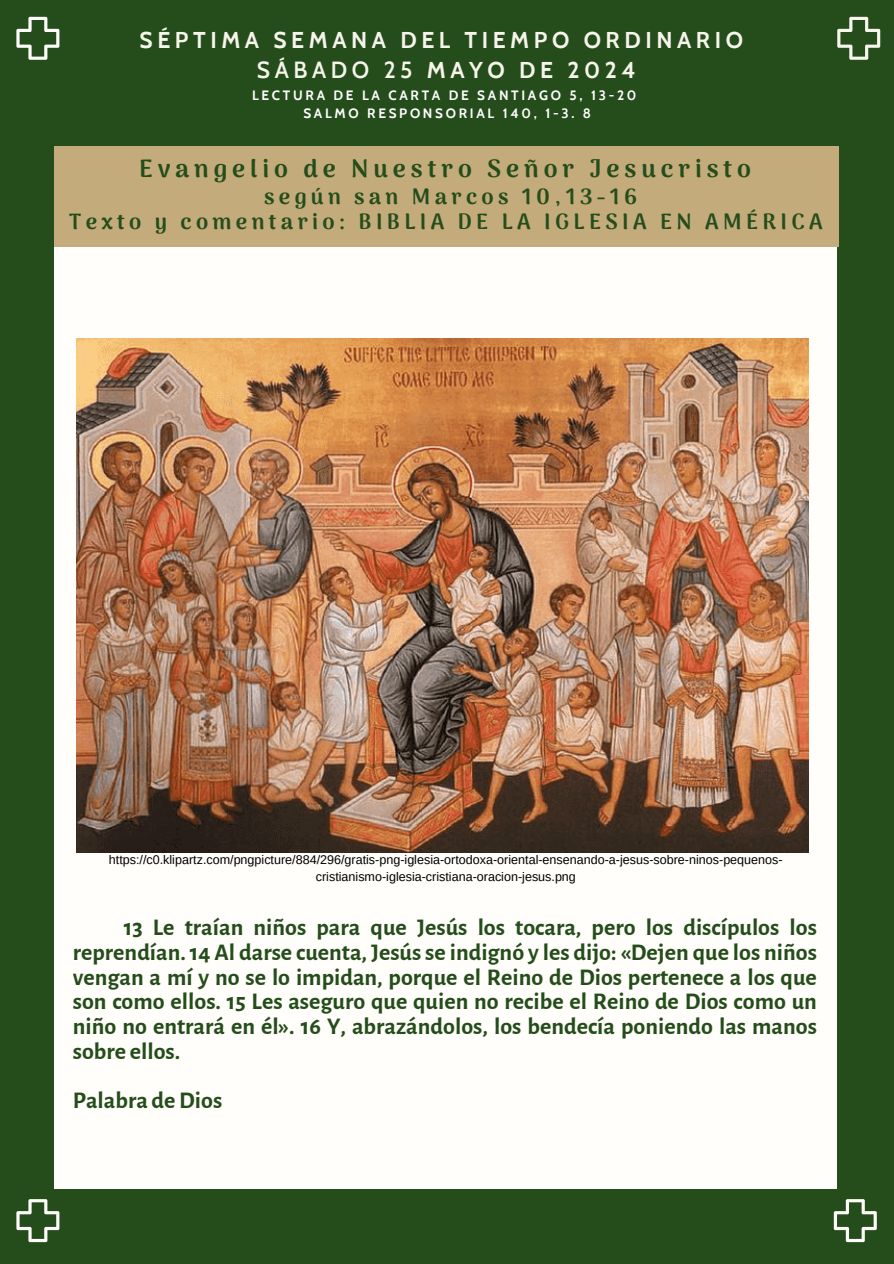
<style>
.page{position:relative;width:894px;height:1264px;background:#fff}
.page>*{position:absolute;margin:0;border:0;box-sizing:border-box;transform-origin:0 0}
.t1{font:900 24.75px "Arima Madurai";letter-spacing:.2em;color:#254d1b}
.t2{font:700 24px/24.8px "Alegreya Sans";color:#254d1b;text-align:justify}
.t3{font:700 22.8px/30.3px "Cabin";letter-spacing:.2em;color:#f6f4eb;text-align:center}
.t4{font:900 21.75px/24.8px "Arima Madurai";letter-spacing:.2em;color:#254d1b;text-align:center}
.t5{font:700 13.5px/18px "Cabin";letter-spacing:.2em;color:#fff;text-align:center}
.t6{font:12.6px/16.6px "Arimo";color:#000;text-align:center}
.s1{font-weight:600}
</style>
<div class="page">
<div style="left:0;top:0;width:893px;height:1263px;background:#254d1b"></div>
<div style="left:54px;top:196px;width:783px;height:992px;background:#fffefa"></div>
<div style="left:54px;top:146px;width:784px;height:101px;background:#c4ab7b"></div>
<svg style="left:16px;top:17px;width:43px;height:43px"></svg>
<svg style="left:833px;top:1199px;width:43px;height:43px"></svg>
<svg style="left:16px;top:1199px;width:43px;height:43px"></svg>
<svg style="left:837px;top:17px;width:43px;height:43px"></svg>
<img style="left:76px;top:339px;width:731px;height:513px">
<p class="t3" style="left:140px;top:24px;width:604px">SÉPTIMA SEMANA DEL TIEMPO ORDINARIO<br><span class="s1">SÁBADO 25</span> MAYO DE 2024</p>
<p class="t5" style="left:252px;top:86px;width:385px">LECTURA DE LA CARTA DE SANTIAGO 5, 13-20<br>SALMO RESPONSORIAL 140, 1-3. 8</p>
<h2 class="t1" style="left:139px;top:154px;width:613px">Evangelio de Nuestro Señor Jesucristo</h2>
<h2 class="t4" style="left:69px;top:184px;width:754px">según san Marcos 10,13-16<br>Texto y comentario: BIBLIA DE LA IGLESIA EN AMÉRICA</h2>
<h1 class="t6" style="left:109px;top:851px;width:675px">https://c0.klipartz.com/pngpicture/884/296/gratis-png-iglesia-ortodoxa-oriental-ensenando-a-jesus-sobre-ninos-pequenos&shy;cristianismo-iglesia-cristiana-oracion-jesus.png</h1>
<p class="t2" style="left:73px;top:915px;width:745px;text-indent:51px">13 Le traían niños para que Jesús los tocara, pero los discípulos los reprendían. 14 Al darse cuenta, Jesús se indignó y les dijo: «Dejen que los niños vengan a mí y no se lo impidan, porque el Reino de Dios pertenece a los que son como ellos. 15 Les aseguro que quien no recibe el Reino de Dios como un niño no entrará en él». 16 Y, abrazándolos, los bendecía poniendo las manos sobre ellos.</p>
<p class="t2" style="left:73px;top:1088px;width:151px">Palabra deDios</p>
</div>
